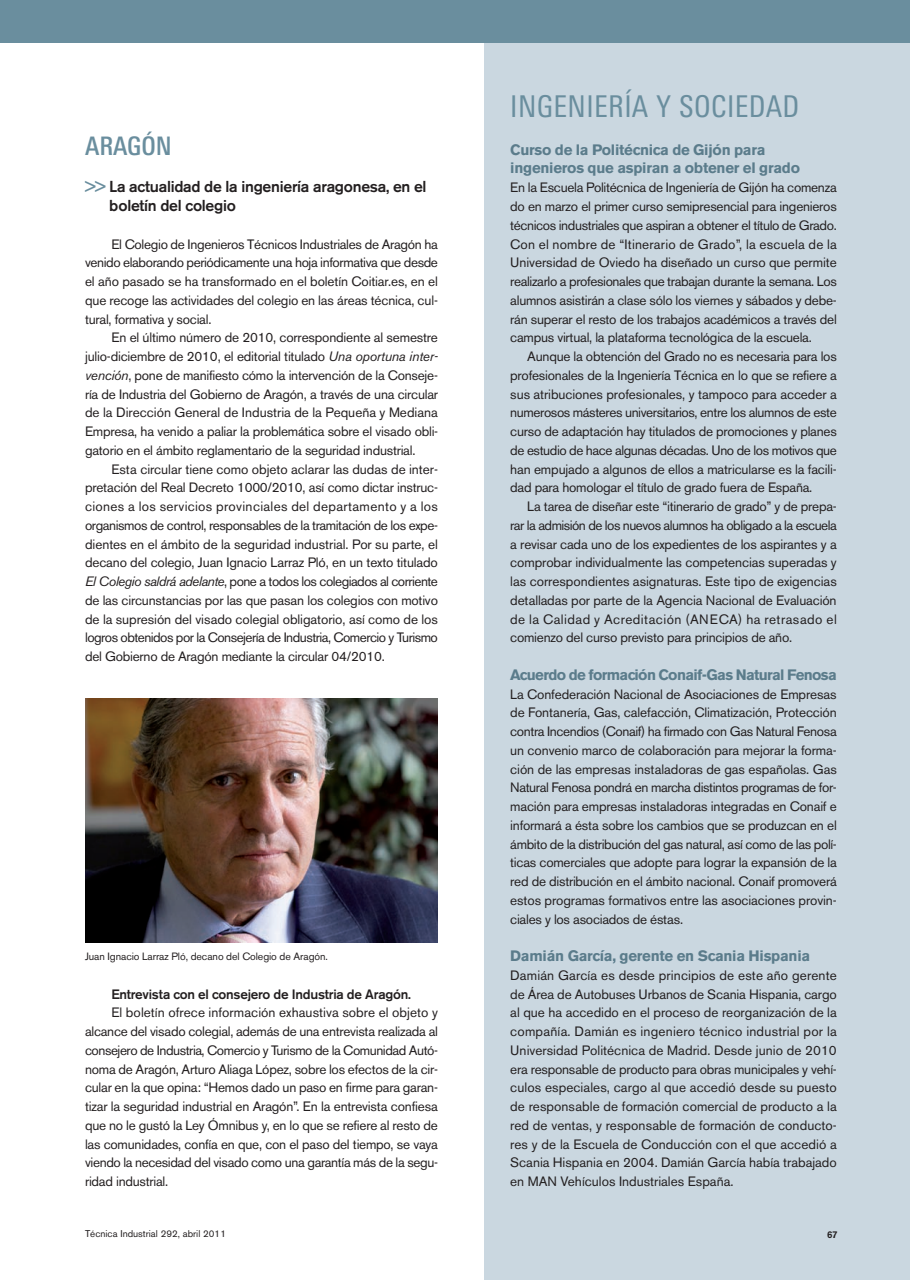
<style>
.page{position:relative;width:910px;height:1280px;background:#fff}
.page>*{position:absolute;margin:0;border:0;box-sizing:border-box;transform-origin:0 0}
.t1{font:condensed 30px "LT Univers";letter-spacing:.015em;color:#6a8e9e}
.t2{font:500 condensed 25.5px "LT Univers";color:#6a8e9e}
.t3{font:500 15.75px/18.8px "Akzidenz Grotesk BE";letter-spacing:-.015em;color:#231f20}
.t4{font:700 15px/18.8px "Akzidenz Grotesk BE";letter-spacing:-.015em;color:#5b7c8b}
.t5{font:700 15px "Akzidenz Grotesk BE";letter-spacing:-.04em;color:#5b7c8b}
.t6{font:13.5px/18.8px "Akzidenz Grotesk BE";letter-spacing:-.02em;color:#231f20;text-align:justify}
.t7{font:500 13.5px "Akzidenz Grotesk BE";letter-spacing:-.015em;color:#231f20}
.t8{font:10.5px "Akzidenz Grotesk BE";letter-spacing:-.005em;color:#231f20}
.t9{font:9.75px "Akzidenz Grotesk BE";color:#231f20}
.t10{font:500 9.75px "Akzidenz Grotesk BE";color:#231f20}
.s1{color:#6a8e9e}
.s2{font-style:italic}
</style>
<div class="page">
<div style="left:485px;top:0;width:425px;height:1280px;background:#cad7e0"></div>
<div style="left:0;top:0;width:910px;height:43px;background:#6a8e9e"></div>
<img style="left:85px;top:698px;width:353px;height:244px">
<h2 class="t2" style="left:85px;top:136px;width:88px">ARAGÓN</h2>
<p class="t3" style="left:109px;top:179px;width:319px;text-indent:-24px"><span class="s1">&gt;&gt;</span> La actualidad de la ingeniería aragonesa, en el boletín del colegio</p>
<p class="t6" style="left:85px;top:236px;width:354px;text-indent:26px">El Colegio de Ingenieros Técnicos Industriales de Aragón ha venido elaborando periódicamente una hoja informativa que desde el año pasado se ha transformado en el boletín Coitiar.es, en el que recoge las actividades del colegio en las áreas técnica, cul&shy;tural, formativa y social.</p>
<p class="t6" style="left:85px;top:330px;width:355px;text-indent:26px">En el último número de 2010, correspondiente al semestre julio-diciembre de 2010, el editorial titulado <span class="s2">Una oportuna inter&shy;vención</span>, pone de manifiesto cómo la intervención de la Conseje&shy;ría de Industria del Gobierno de Aragón, a través de una circular de la Dirección General de Industria de la Pequeña y Mediana Empresa, ha venido a paliar la problemática sobre el visado obli&shy;gatorio en el ámbito reglamentario de la seguridad industrial.</p>
<p class="t6" style="left:85px;top:461px;width:355px;text-indent:26px">Esta circular tiene como objeto aclarar las dudas de inter&shy;pretación del Real Decreto 1000/2010, así como dictar instruc&shy;ciones a los servicios provinciales del departamento y a los organismos de control, responsables de la tramitación de los expe&shy;dientes en el ámbito de la seguridad industrial. Por su parte, el decano del colegio, Juan Ignacio Larraz Pló, en un texto titulado <span class="s2">El Colegio saldrá adelante</span>, pone a todos los colegiados al corriente de las circunstancias por las que pasan los colegios con motivo de la supresión del visado colegial obligatorio, así como de los logros obtenidos por la Consejería de Industria, Comercio y Turismo del Gobierno de Aragón mediante la circular 04/2010.</p>
<p class="t8" style="left:85px;top:953px;width:244px">Juan Ignacio Larraz Pló, decano del Colegio de Aragón.</p>
<p class="t7" style="left:111px;top:989px;width:301px">Entrevista con el consejero de Industria de Aragón.</p>
<p class="t6" style="left:85px;top:1005px;width:354px;text-indent:26px">El boletín ofrece información exhaustiva sobre el objeto y alcance del visado colegial, además de una entrevista realizada al consejero de Industria, Comercio y Turismo de la Comunidad Autó&shy;noma de Aragón, Arturo Aliaga López, sobre los efectos de la cir&shy;cular en la que opina: “Hemos dado un paso en firme para garan&shy;tizar la seguridad industrial en Aragón”. En la entrevista confiesa que no le gustó la Ley Ómnibus y, en lo que se refiere al resto de las comunidades, confía en que, con el paso del tiempo, se vaya viendo la necesidad del visado como una garantía más de la segu&shy;ridad industrial.</p>
<p class="t9" style="left:85px;top:1230px;width:142px">Técnica Industrial 292, abril 2011</p>
<h1 class="t1" style="left:510px;top:95px;width:290px">INGENIERÍA Y SOCIEDAD</h1>
<p class="t4" style="left:510px;top:141px;width:291px">Curso de la Politécnica de Gijón para ingenieros que aspiran a obtener el grado</p>
<p class="t6" style="left:510px;top:180px;width:328px">En la Escuela Politécnica de Ingeniería de Gijón ha comenza do en marzo el primer curso semipresencial para ingenieros técnicos industriales que aspiran a obtener el título de Grado.<br>Con el nombre de “Itinerario de Grado”, la escuela de la Universidad de Oviedo ha diseñado un curso que permite realizarlo a profesionales que trabajan durante la semana. Los alumnos asistirán a clase sólo los viernes y sábados y debe&shy;rán superar el resto de los trabajos académicos a través del campus virtual, la plataforma tecnológica de la escuela.</p>
<p class="t6" style="left:510px;top:348px;width:328px;text-indent:17px">Aunque la obtención del Grado no es necesaria para los profesionales de la Ingeniería Técnica en lo que se refiere a sus atribuciones profesionales, y tampoco para acceder a numerosos másteres universitarios, entre los alumnos de este curso de adaptación hay titulados de promociones y planes de estudio de hace algunas décadas. Uno de los motivos que han empujado a algunos de ellos a matricularse es la facili&shy;dad para homologar el título de grado fuera de España.</p>
<p class="t6" style="left:510px;top:498px;width:328px;text-indent:17px">La tarea de diseñar este “itinerario de grado” y de prepa&shy;rar la admisión de los nuevos alumnos ha obligado a la escuela a revisar cada uno de los expedientes de los aspirantes y a comprobar individualmente las competencias superadas y las correspondientes asignaturas. Este tipo de exigencias detalladas por parte de la Agencia Nacional de Evaluación de la Calidad y Acreditación (ANECA) ha retrasado el comienzo del curso previsto para principios de año.</p>
<p class="t5" style="left:510px;top:669px;width:328px">Acuerdo de formación Conaif-Gas Natural Fenosa</p>
<p class="t6" style="left:510px;top:686px;width:328px">La Confederación Nacional de Asociaciones de Empresas de Fontanería, Gas, calefacción, Climatización, Protección contra Incendios (Conaif) ha firmado con Gas Natural Fenosa un convenio marco de colaboración para mejorar la forma&shy;ción de las empresas instaladoras de gas españolas. Gas Natural Fenosa pondrá en marcha distintos programas de for&shy;mación para empresas instaladoras integradas en Conaif e informará a ésta sobre los cambios que se produzcan en el ámbito de la distribución del gas natural, así como de las polí&shy;ticas comerciales que adopte para lograr la expansión de la red de distribución en el ámbito nacional. Conaif promoverá estos programas formativos entre las asociaciones provin&shy;ciales y los asociados de éstas.</p>
<p class="t4" style="left:510px;top:948px;width:301px">Damián García, gerente en Scania Hispania</p>
<p class="t6" style="left:510px;top:967px;width:328px">Damián García es desde principios de este año gerente de Área de Autobuses Urbanos de Scania Hispania, cargo al que ha accedido en el proceso de reorganización de la compañía. Damián es ingeniero técnico industrial por la Universidad Politécnica de Madrid. Desde junio de 2010 era responsable de producto para obras municipales y vehí&shy;culos especiales, cargo al que accedió desde su puesto de responsable de formación comercial de producto a la red de ventas, y responsable de formación de conducto&shy;res y de la Escuela de Conducción con el que accedió a Scania Hispania en 2004. Damián García había trabajado en MAN Vehículos Industriales España.</p>
<p class="t10" style="left:827px;top:1231px;width:12px">67</p>
</div>
